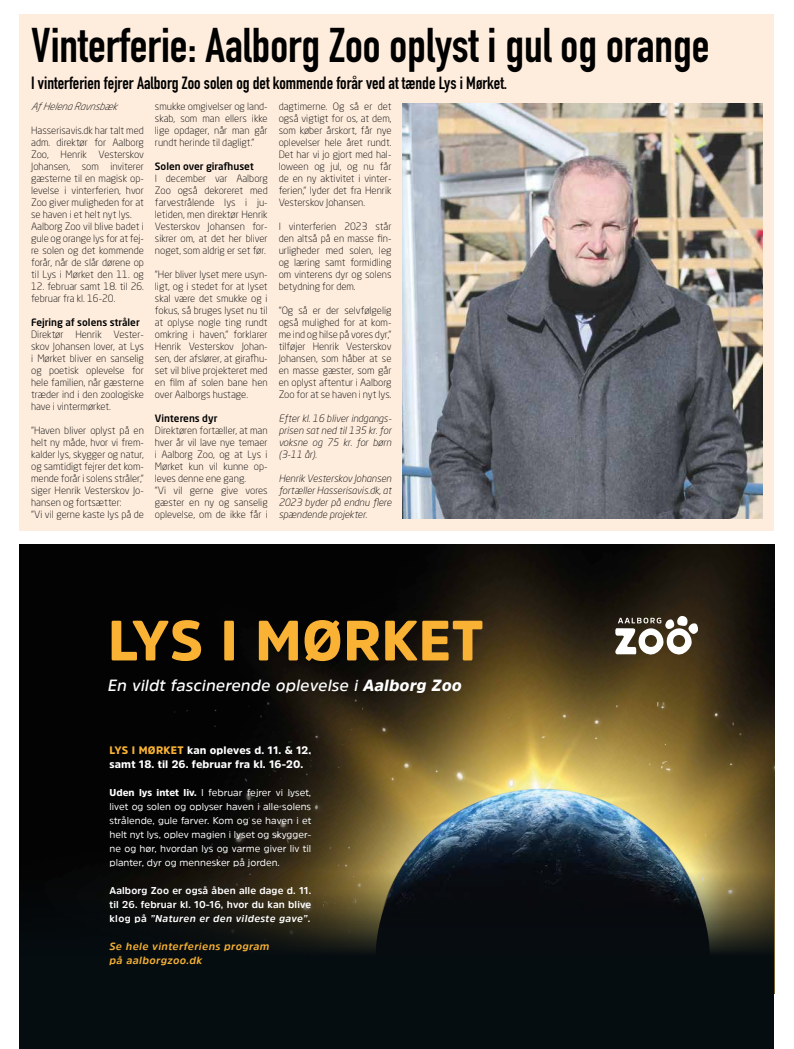
<style>
.page{position:relative;width:794px;height:1049px;background:#fff}
.page>*{position:absolute;margin:0;border:0;box-sizing:border-box;transform-origin:0 0}
.t1{font:900 56.3px "Amsi Pro";letter-spacing:.01em;color:#f9b234}
.t2{font:700 48px "DIN Condensed";color:#000}
.t3{font:700 17.5px "DIN Condensed";color:#000}
.t4{font:italic 600 16.2px "Amsi Pro";letter-spacing:.01em;color:#fff}
.t5{font:900 10.8px/14px "Amsi Pro";letter-spacing:.01em;color:#fff}
.t6{font:italic 700 10.4px/14px "Amsi Pro";letter-spacing:.04em;color:#f6b134}
.t7{font:300 10px/12px "Neo Sans W1 G";color:#000;text-align:justify}
.t8{font:italic 300 10px/12px "Neo Sans W1 G";color:#000;text-align:justify}
.t9{font:500 10px "Neo Sans W1 G";color:#000}
.t10{font:9.9px/14px "Amsi Pro";color:#fff;text-align:justify}
.t11{font:700 9.9px/14px "Amsi Pro";letter-spacing:.01em;color:#fff;text-align:justify}
.s1{font-weight:900}
.s2{color:#f9b234}
.s3{font-style:italic}
</style>
<div class="page">
<div style="left:20px;top:14px;width:754px;height:516px;background:#feeddd"></div>
<img style="left:20px;top:544px;width:754px;height:133px">
<svg style="left:20px;top:681px;width:754px;height:165px;background:#1d180c"></svg>
<svg style="left:20px;top:846px;width:754px;height:203px;background:#0e1111"></svg>
<svg style="left:615px;top:616px;width:83px;height:40px"></svg>
<img style="left:343px;top:714px;width:400px;height:203px">
<img style="left:402px;top:104px;width:360px;height:414px">
<h2 class="t2" style="left:31px;top:13px;width:680px">Vinterferie: Aalborg Zoo oplyst i gul og orange</h2>
<h3 class="t3" style="left:31px;top:71px;width:477px">I vinterferien fejrer Aalborg Zoo solen og det kommende forår ved at tænde Lys i Mørket.</h3>
<p class="t8" style="left:31px;top:100px;width:87px">Af Helena Ravnsbæk</p>
<p class="t7" style="left:31px;top:124px;width:114px;text-align:left">Hasserisavis.dk har talt med adm. direktør for Aalborg<br>Zoo, Henrik Vesterskov<br>Johansen, som inviterer gæsterne til en magisk op&shy;levelse i vinterferien, hvor<br>Zoo giver muligheden for at se haven i et helt nyt lys.<br>Aalborg Zoo vil blive badet i gule og orange lys for at fej&shy;re solen og det kommende forår, når de slår dørene op til Lys i Mørket den 11. og</p>
<p class="t7" style="left:31px;top:280px;width:114px">12. februar samt 18. til 26. februar fra kl. 16-20.</p>
<p class="t9" style="left:31px;top:316px;width:110px">Fejring af solens stråler</p>
<p class="t7" style="left:31px;top:328px;width:114px">Direktør Henrik Vester&shy;skov Johansen lover, at Lys i Mørket bliver en sanselig og poetisk oplevelse for hele familien, når gæsterne træder ind i den zoologiske have i vintermørket.</p>
<p class="t7" style="left:31px;top:424px;width:114px;text-align:left">”Haven bliver oplyst på en helt ny måde, hvor vi frem&shy;kalder lys, skygger og natur, og samtidigt fejrer det kom&shy;mende forår i solens stråler,” siger Henrik Vesterskov Jo&shy;hansen og fortsætter:<br>”Vi vil gerne kaste lys på de</p>
<p class="t7" style="left:279px;top:100px;width:114px">dagtimerne. Og så er det også vigtigt for os, at dem, som køber årskort, får nye oplevelser hele året rundt.<br>Det har vi jo gjort med hal&shy;loween og jul, og nu får de en ny aktivitet i vinter&shy;ferien,” lyder det fra Henrik Vesterskov Johansen.</p>
<p class="t7" style="left:279px;top:220px;width:114px">I vinterferien 2023 står den altså på en masse fin&shy;urligheder med solen, leg og læring samt formidling om vinterens dyr og solens betydning for dem.</p>
<p class="t7" style="left:279px;top:304px;width:114px">”Og så er der selvfølgelig også mulighed for at kom&shy;me ind og hilse på vores dyr,” tilføjer Henrik Vesterskov Johansen, som håber at se en masse gæster, som går en oplyst aftentur i Aalborg Zoo for at se haven i nyt lys.</p>
<p class="t8" style="left:279px;top:412px;width:114px">Efter kl. 16 bliver indgangs&shy;prisen sat ned til 135 kr. for voksne og 75 kr. for børn (3-11 år).</p>
<p class="t8" style="left:279px;top:472px;width:114px">Henrik Vesterskov Johansen fortæller Hasserisavis.dk, at 2023 byder på endnu flere spændende projekter.</p>
<p class="t7" style="left:155px;top:100px;width:114px">smukke omgivelser og land&shy;skab, som man ellers ikke lige opdager, når man går rundt herinde til dagligt.”</p>
<p class="t9" style="left:155px;top:160px;width:100px">Solen over girafhuset</p>
<p class="t7" style="left:155px;top:172px;width:114px">I december var Aalborg Zoo også dekoreret med farvestrålende lys i ju&shy;letiden, men direktør Henrik Vesterskov Johansen for&shy;sikrer om, at det her bliver noget, som aldrig er set før.</p>
<p class="t7" style="left:155px;top:268px;width:114px">”Her bliver lyset mere usyn&shy;ligt, og i stedet for at lyset skal være det smukke og i fokus, så bruges lyset nu til at oplyse nogle ting rundt omkring i haven,” forklarer Henrik Vesterskov Johan&shy;sen, der afslører, at girafhu&shy;set vil blive projekteret med en film af solen bane hen over Aalborgs hustage.</p>
<p class="t9" style="left:155px;top:412px;width:64px">Vinterens dyr</p>
<p class="t7" style="left:155px;top:424px;width:114px;text-align:left">Direktøren fortæller, at man hver år vil lave nye temaer i Aalborg Zoo, og at Lys i<br>Mørket kun vil kunne op&shy;leves denne ene gang.<br>”Vi vil gerne give vores gæster en ny og sanselig oplevelse, om de ikke får i</p>
<h1 class="t1" style="left:108px;top:602px;width:377px">LYS I MØRKET</h1>
<h3 class="t4" style="left:108px;top:674px;width:355px">En vildt fascinerende oplevelse i <span class="s1">Aalborg Zoo</span></h3>
<p class="t5" style="left:109px;top:743px;width:203px"><span class="s2">LYS I MØRKET</span> kan opleves d. 11. &amp; 12. samt 18. til 26. februar fra kl. 16-20.</p>
<p class="t10" style="left:109px;top:785px;width:203px"><span class="s1">Uden lys intet liv.</span> I februar fejrer vi lyset, livet og solen og oplyser haven i alle solens strålende, gule farver. Kom og se haven i et helt nyt lys, oplev magien i lyset og skygger&shy;ne og hør, hvordan lys og varme giver liv til planter, dyr og mennesker på jorden.</p>
<p class="t11" style="left:109px;top:883px;width:203px">Aalborg Zoo er også åben alle dage d. 11. til 26. februar kl. 10-16, hvor du kan blive klog på <span class="s3">”Naturen er den vildeste gave”.</span></p>
<p class="t6" style="left:109px;top:939px;width:161px">Se hele vinterferiens program på aalborgzoo.dk</p>
</div>
